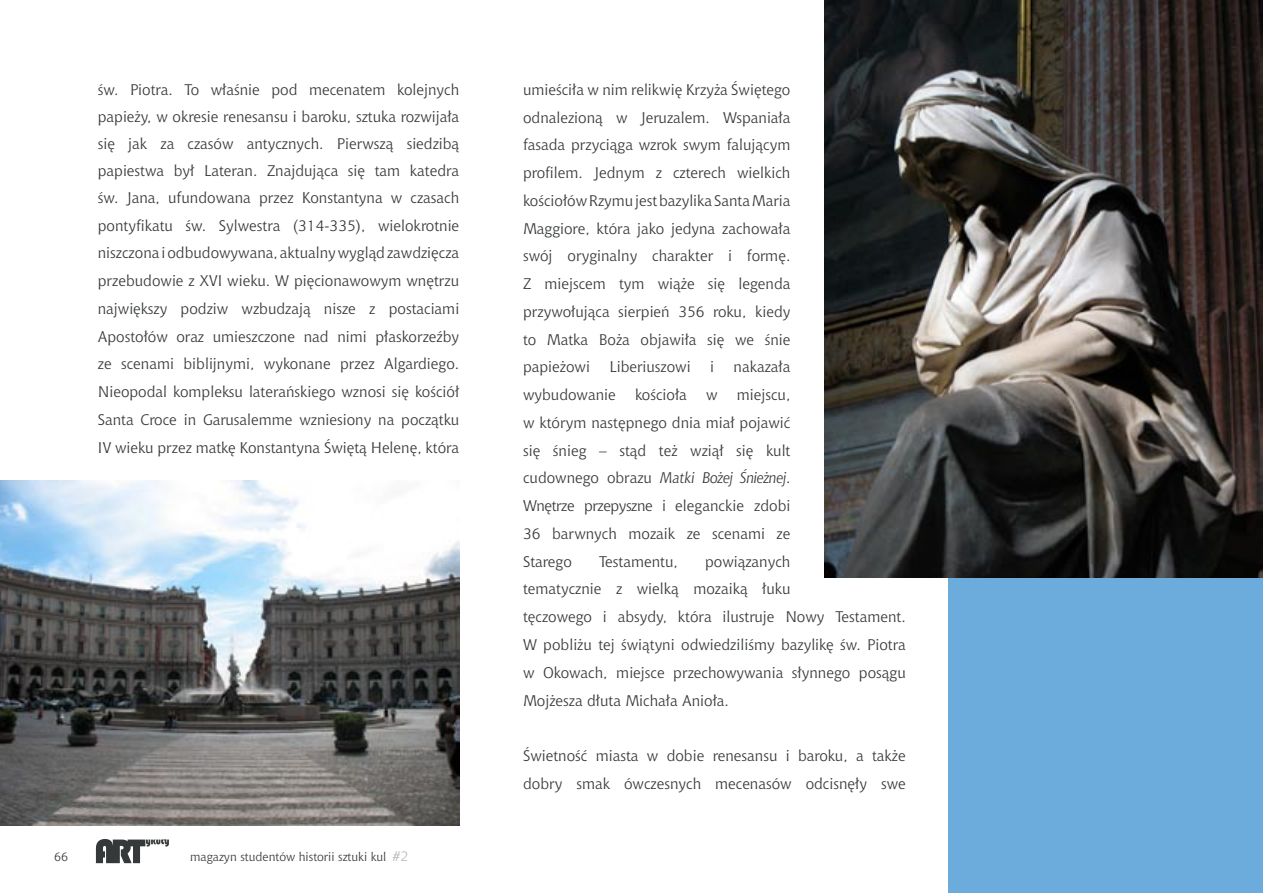
<style>
.page{position:relative;width:1263px;height:893px;background:#fff}
.page>*{position:absolute;margin:0;border:0;box-sizing:border-box;transform-origin:0 0}
.ARTy_main{font:15px/27.8px "Chianti PL";color:#36393a;text-align:justify}
.t1{font:13.5px "Chianti PL";color:#b9bac0}
.t2{font:12px "Chianti PL";color:#36393a}
.s1{font-style:italic}
</style>
<div class="page">
<svg style="left:96px;top:839px;width:73px;height:24px"></svg>
<div style="left:948px;top:0;width:315px;height:893px;background:#6cacdd"></div>
<img style="left:0;top:481px;width:459px;height:344px">
<img style="left:824px;top:0;width:439px;height:577px">
<p class="ARTy_main" style="left:98px;top:76px;width:363px">św. Piotra. To właśnie pod mecenatem kolejnych papieży, w okresie renesansu i baroku, sztuka rozwijała się jak za czasów antycznych. Pierwszą siedzibą papiestwa był Lateran. Znajdująca się tam katedra św. Jana, ufundowana przez Konstantyna w czasach pontyfikatu św. Sylwestra (314-335), wielokrotnie niszczona i odbudowywana, aktualny wygląd zawdzięcza przebudowie z XVI wieku. W pięcionawowym wnętrzu największy podziw wzbudzają nisze z postaciami Apostołów oraz umieszczone nad nimi płaskorzeźby ze scenami biblijnymi, wykonane przez Algardiego.<br>Nieopodal kompleksu laterańskiego wznosi się kościół Santa Croce in Garusalemme wzniesiony na początku IV wieku przez matkę Konstantyna Świętą Helenę, która</p>
<p class="ARTy_main" style="left:523px;top:76px;width:269px">umieściła w nim relikwię Krzyża Świętego odnalezioną w Jeruzalem. Wspaniała fasada przyciąga wzrok swym falującym profilem. Jednym z czterech wielkich kościołów Rzymu jest bazylika Santa Maria Maggiore, która jako jedyna zachowała swój oryginalny charakter i formę.<br>Z miejscem tym wiąże się legenda przywołująca sierpień 356 roku, kiedy to Matka Boża objawiła się we śnie papieżowi</p>
<p class="ARTy_main" style="left:609px;top:353px;width:83px">Liberiuszowi</p>
<p class="ARTy_main" style="left:710px;top:353px;width:5px">i</p>
<p class="ARTy_main" style="left:734px;top:353px;width:58px">nakazała</p>
<p class="ARTy_main" style="left:523px;top:381px;width:94px">wybudowanie</p>
<p class="ARTy_main" style="left:635px;top:381px;width:53px">kościoła</p>
<p class="ARTy_main" style="left:706px;top:381px;width:13px">w</p>
<p class="ARTy_main" style="left:523px;top:381px;width:269px;text-indent:214px">miejscu, w którym następnego dnia miał pojawić się śnieg – stąd też wziął się kult cudownego obrazu <span class="s1">Matki Bożej Śnieżnej</span>.<br>Wnętrze przepyszne i eleganckie zdobi 36 barwnych mozaik ze scenami ze Starego</p>
<p class="ARTy_main" style="left:523px;top:547px;width:384px;text-align:left;text-indent:182px">powiązanych<br>tematycznie z wielką mozaiką łuku<br>tęczowego i absydy, która ilustruje Nowy Testament.<br>W pobliżu tej świątyni odwiedziliśmy bazylikę św. Piotra w Okowach, miejsce przechowywania słynnego posągu Mojżesza dłuta Michała Anioła.</p>
<p class="ARTy_main" style="left:523px;top:742px;width:384px">Świetność miasta w dobie renesansu i baroku, a także dobry smak ówczesnych mecenasów odcisnęły swe</p>
<p class="ARTy_main" style="left:599px;top:547px;width:80px">Testamentu,</p>
<p class="t1" style="left:393px;top:847px;width:17px">#2</p>
<p class="t2" style="left:54px;top:849px;width:16px">66</p>
<p class="t2" style="left:190px;top:849px;width:198px">magazyn studentów historii sztuki kul</p>
</div>
